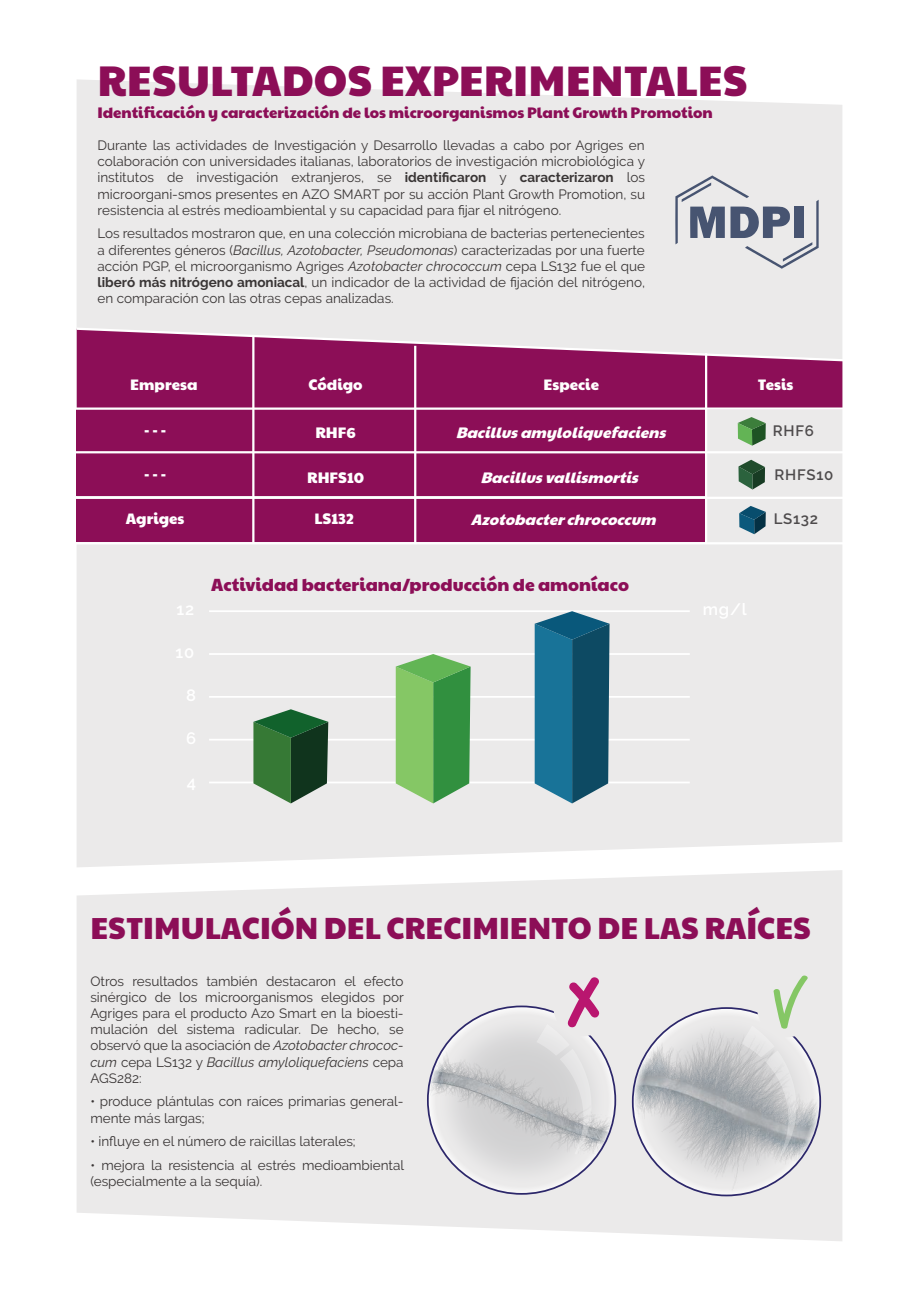
<style>
.page{position:relative;width:919px;height:1289px;background:#fff}
.page>*{position:absolute;margin:0;border:0;box-sizing:border-box;transform-origin:0 0}
.t1{font:42px "Paytone One";color:#8c0e57}
.t2{font:30px "Paytone One";color:#8c0e57}
.t3{font:17.55px "Paytone One";color:#8c0e57}
.t4{font:600 16.5px "Raleway";color:#fff}
.t5{font:15px "Paytone One";color:#8c0e57}
.t6{font:italic 15px "Paytone One";color:#fff}
.t7{font:15px "Paytone One";color:#fff}
.t8{font:600 15px "Raleway";letter-spacing:.05em;color:#4e4b4c}
.t9{font:13.5px/16.2px "Raleway";color:#393535;text-align:justify}
.s1{font-weight:700}
.s2{font-style:italic}
</style>
<div class="page">
<div style="left:79px;top:79px;width:761px;height:788px;background:#ebeaea"></div>
<svg style="left:79px;top:870px;width:763px;height:371px;background:#ecebeb"></svg>
<hr style="left:209px;top:696px;width:480px;height:1px;background:#fff">
<hr style="left:209px;top:738px;width:480px;height:2px;background:#fff">
<hr style="left:209px;top:781px;width:480px;height:2px;background:#fff">
<hr style="left:209px;top:653px;width:480px;height:2px;background:#fff">
<hr style="left:209px;top:610px;width:480px;height:2px;background:#fff">
<img style="left:634px;top:1009px;width:184px;height:184px">
<svg style="left:428px;top:1006px;width:187px;height:187px;background:#d7d7d8"></svg>
<svg style="left:632px;top:1008px;width:188px;height:187px;background:#c8c9cd"></svg>
<div style="left:553px;top:976px;width:59px;height:60px;background:#ebeaea;border-radius:50%"></div>
<svg style="left:536px;top:974px;width:65px;height:180px"></svg>
<div style="left:757px;top:977px;width:59px;height:60px;background:#ebeaea;border-radius:50%"></div>
<svg style="left:741px;top:974px;width:68px;height:182px"></svg>
<svg style="left:675px;top:175px;width:143px;height:94px;background:#c4c6cd"></svg>
<div style="left:77px;top:409px;width:629px;height:43px;background:#8c0e57"></div>
<div style="left:77px;top:452px;width:630px;height:44px;background:#8c0e57"></div>
<div style="left:77px;top:498px;width:630px;height:43px;background:#8c0e57"></div>
<div style="left:79px;top:362px;width:761px;height:45px;background:#8c0e57"></div>
<hr style="left:75px;top:451px;width:768px;height:2px;background:#fff">
<hr style="left:75px;top:496px;width:768px;height:3px;background:#fff">
<hr style="left:75px;top:542px;width:768px;height:2px;background:#fff">
<hr style="left:75px;top:407px;width:768px;height:3px;background:#fff">
<svg style="left:79px;top:326px;width:761px;height:36px;background:#c187a8"></svg>
<hr style="left:252px;top:335px;width:2px;height:208px;background:#fff">
<hr style="left:705px;top:353px;width:2px;height:190px;background:#fff">
<hr style="left:414px;top:346px;width:2px;height:197px;background:#fff">
<svg style="left:739px;top:506px;width:26px;height:28px"></svg>
<svg style="left:738px;top:460px;width:27px;height:29px"></svg>
<svg style="left:737px;top:417px;width:28px;height:28px"></svg>
<svg style="left:396px;top:654px;width:74px;height:149px;background:#6cb363"></svg>
<svg style="left:253px;top:709px;width:75px;height:94px;background:#45734d"></svg>
<svg style="left:534px;top:611px;width:75px;height:192px;background:#296d89"></svg>
<h1 class="t1" style="left:97px;top:43px;width:651px">RESULTADOS EXPERIMENTALES</h1>
<p class="t5" style="left:97px;top:99px;width:617px">Identificación y caracterización de los microorganismos Plant Growth Promotion</p>
<p class="t9" style="left:97px;top:137px;width:549px">Durante las actividades de Investigación y Desarrollo llevadas a cabo por Agriges en colaboración con universidades italianas, laboratorios de investigación microbiológica y institutos de investigación extranjeros, se <span class="s1">identificaron</span> y <span class="s1">caracterizaron</span> los microorgani-smos presentes en AZO SMART por su acción Plant Growth Promotion, su resistencia al estrés medioambiental y su capacidad para fijar el nitrógeno.</p>
<p class="t9" style="left:97px;top:225px;width:549px">Los resultados mostraron que, en una colección microbiana de bacterias pertenecientes a diferentes géneros (<span class="s2">Bacillus, Azotobacter, Pseudomonas</span>) caracterizadas por una fuerte acción PGP, el microorganismo Agriges <span class="s2">Azotobacter chrococcum</span> cepa LS132 fue el que <span class="s1">liberó más nitrógeno amoniacal</span>, un indicador de la actividad de fijación del nitrógeno, en comparación con las otras cepas analizadas.</p>
<p class="t7" style="left:130px;top:370px;width:69px">Empresa</p>
<p class="t7" style="left:144px;top:416px;width:23px">- - -</p>
<p class="t7" style="left:144px;top:460px;width:23px">- - -</p>
<p class="t7" style="left:126px;top:505px;width:60px">Agriges</p>
<p class="t7" style="left:308px;top:370px;width:56px">Código</p>
<p class="t7" style="left:315px;top:419px;width:42px">RHF6</p>
<p class="t7" style="left:307px;top:464px;width:58px">RHFS10</p>
<p class="t7" style="left:314px;top:504px;width:41px">LS132</p>
<p class="t7" style="left:543px;top:371px;width:57px">Especie</p>
<p class="t7" style="left:757px;top:371px;width:37px">Tesis</p>
<p class="t6" style="left:455px;top:419px;width:218px">Bacillusamyloliquefaciens</p>
<p class="t6" style="left:480px;top:464px;width:166px">Bacillusvallismortis</p>
<p class="t6" style="left:471px;top:506px;width:193px">Azotobacterchrococcum</p>
<p class="t8" style="left:772px;top:422px;width:43px">RHF6</p>
<p class="t8" style="left:774px;top:466px;width:60px">RHFS10</p>
<p class="t8" style="left:773px;top:509px;width:46px">LS132</p>
<p class="t4" style="left:177px;top:600px;width:19px">12</p>
<p class="t4" style="left:175px;top:643px;width:20px">10</p>
<p class="t3" style="left:211px;top:568px;width:419px">Actividad bacteriana/producción de amoníaco</p>
<p class="t4" style="left:187px;top:772px;width:11px">4</p>
<h2 class="t2" style="left:90px;top:900px;width:722px">ESTIMULACIÓN DEL CRECIMIENTO DE LAS RAÍCES</h2>
<p class="t9" style="left:90px;top:972px;width:315px">Otros resultados también destacaron el efecto sinérgico de los microorganismos elegidos por Agriges para el producto Azo Smart en la bioesti&shy;mulación del sistema radicular. De hecho, se observó que la asociación de <span class="s2">Azotobacter chrococ&shy;cum</span> cepa LS132 y <span class="s2">Bacillus amyloliquefaciens</span> cepa AGS282:</p>
<p class="t9" style="left:90px;top:1093px;width:315px">• produce plántulas con raíces primarias general&shy;mente más largas;</p>
<p class="t9" style="left:90px;top:1133px;width:267px">• influye en el número de raicillas laterales;</p>
<p class="t9" style="left:90px;top:1157px;width:315px">• mejora la resistencia al estrés medioambiental (especialmente a la sequía).</p>
</div>
